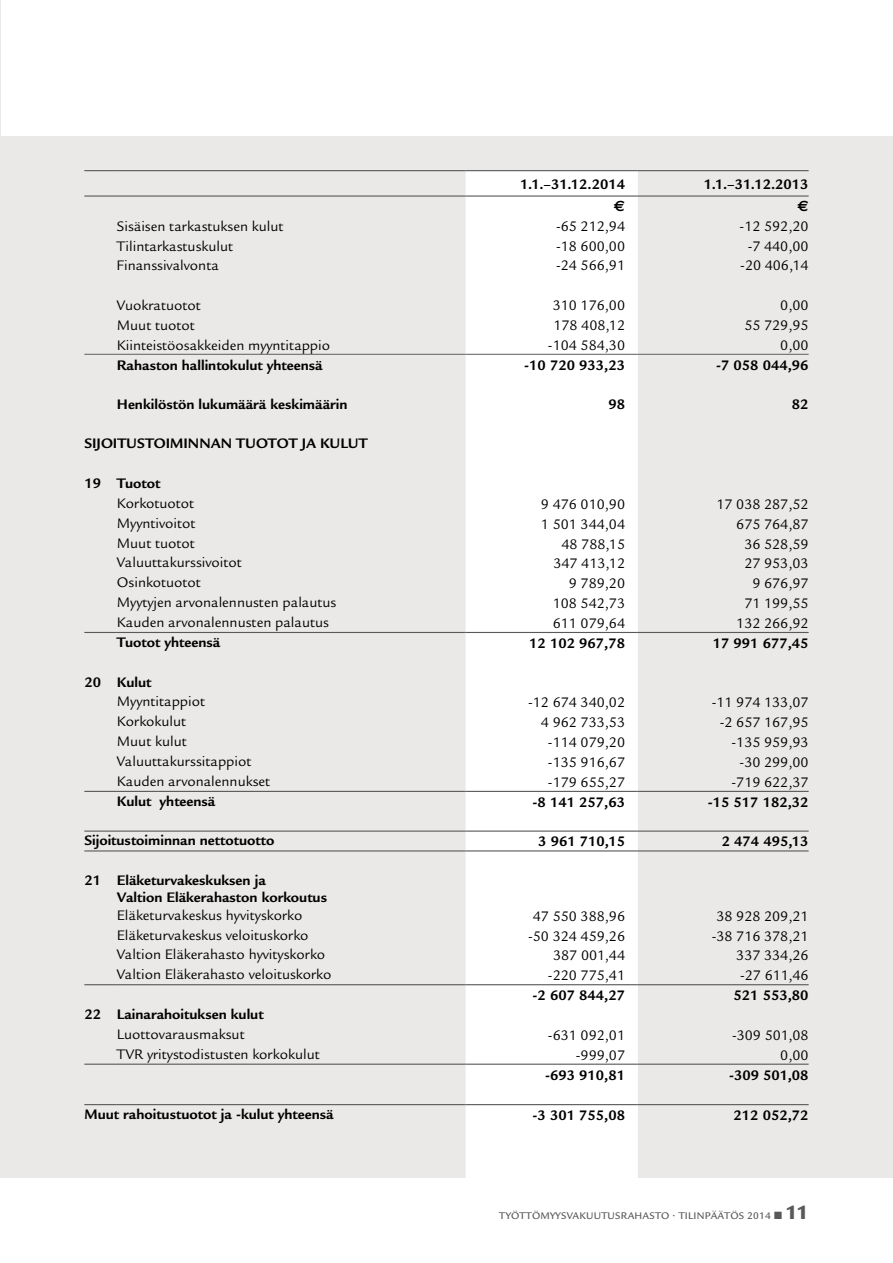
<style>
.page{position:relative;width:893px;height:1263px;background:#fff}
.page>*{position:absolute;margin:0;border:0;box-sizing:border-box;transform-origin:0 0}
.t1{font:15px "Legacy Sans";color:#000}
.t2{font:700 15px/16.5px "Legacy Sans";color:#000}
.t3{font:700 15px "Euro Sans";color:#000}
.t4{font:500 10.5px "Legacy Sans";letter-spacing:.025em;color:#58595b}
.s1{font-weight:900;font-size:21px}
</style>
<div class="page">
<div style="left:0;top:0;width:893px;height:1178px;background:#ebe9e7"></div>
<div style="left:1px;top:0;width:892px;height:135px;background:#fff"></div>
<div style="left:466px;top:171px;width:172px;height:1007px;background:#fff"></div>
<hr style="left:84px;top:170px;width:33px;height:1px;background:#58595b">
<hr style="left:117px;top:170px;width:349px;height:1px;background:#58595b">
<hr style="left:466px;top:170px;width:172px;height:1px;background:#58595b">
<hr style="left:466px;top:195px;width:172px;height:2px;background:#58595b">
<hr style="left:638px;top:170px;width:171px;height:1px;background:#58595b">
<hr style="left:638px;top:195px;width:171px;height:2px;background:#58595b">
<hr style="left:84px;top:195px;width:33px;height:2px;background:#58595b">
<hr style="left:117px;top:195px;width:349px;height:2px;background:#58595b">
<hr style="left:84px;top:632px;width:33px;height:1px;background:#58595b">
<hr style="left:117px;top:632px;width:349px;height:1px;background:#58595b">
<hr style="left:638px;top:632px;width:171px;height:1px;background:#58595b">
<hr style="left:466px;top:632px;width:172px;height:1px;background:#58595b">
<hr style="left:84px;top:791px;width:33px;height:1px;background:#58595b">
<hr style="left:117px;top:791px;width:349px;height:1px;background:#58595b">
<hr style="left:638px;top:791px;width:171px;height:1px;background:#58595b">
<hr style="left:466px;top:791px;width:172px;height:1px;background:#58595b">
<hr style="left:84px;top:1063px;width:33px;height:2px;background:#58595b">
<hr style="left:117px;top:1063px;width:349px;height:2px;background:#58595b">
<hr style="left:638px;top:1063px;width:171px;height:2px;background:#58595b">
<hr style="left:466px;top:1063px;width:172px;height:2px;background:#58595b">
<hr style="left:84px;top:354px;width:33px;height:1px;background:#6d6e71">
<hr style="left:117px;top:354px;width:349px;height:1px;background:#6d6e71">
<hr style="left:638px;top:354px;width:171px;height:1px;background:#6d6e71">
<hr style="left:466px;top:354px;width:172px;height:1px;background:#6d6e71">
<hr style="left:84px;top:830px;width:33px;height:2px;background:#58595b">
<hr style="left:117px;top:830px;width:349px;height:2px;background:#58595b">
<hr style="left:638px;top:830px;width:171px;height:2px;background:#58595b">
<hr style="left:84px;top:850px;width:33px;height:1px;background:#58595b">
<hr style="left:117px;top:850px;width:349px;height:1px;background:#58595b">
<hr style="left:638px;top:850px;width:171px;height:1px;background:#58595b">
<hr style="left:466px;top:830px;width:172px;height:2px;background:#58595b">
<hr style="left:466px;top:850px;width:172px;height:1px;background:#58595b">
<hr style="left:84px;top:984px;width:33px;height:1px;background:#58595b">
<hr style="left:117px;top:984px;width:349px;height:1px;background:#58595b">
<hr style="left:638px;top:984px;width:171px;height:1px;background:#58595b">
<hr style="left:466px;top:984px;width:172px;height:1px;background:#58595b">
<hr style="left:84px;top:1104px;width:33px;height:1px;background:#58595b">
<hr style="left:117px;top:1104px;width:349px;height:1px;background:#58595b">
<hr style="left:638px;top:1104px;width:171px;height:1px;background:#58595b">
<hr style="left:466px;top:1104px;width:172px;height:1px;background:#58595b">
<p class="t2" style="left:520px;top:176px;width:106px">1.1.–31.12.2014</p>
<p class="t2" style="left:704px;top:176px;width:106px">1.1.–31.12.2013</p>
<p class="t3" style="left:614px;top:197px;width:13px">€</p>
<p class="t3" style="left:797px;top:197px;width:13px">€</p>
<p class="t1" style="left:117px;top:217px;width:168px">Sisäisen tarkastuksen kulut</p>
<p class="t1" style="left:556px;top:217px;width:71px">-65 212,94</p>
<p class="t1" style="left:740px;top:217px;width:71px">-12 592,20</p>
<p class="t1" style="left:117px;top:237px;width:118px">Tilintarkastuskulut</p>
<p class="t1" style="left:556px;top:237px;width:71px">-18 600,00</p>
<p class="t1" style="left:748px;top:237px;width:62px">-7 440,00</p>
<p class="t1" style="left:117px;top:257px;width:104px">Finanssivalvonta</p>
<p class="t1" style="left:556px;top:257px;width:71px">-24 566,91</p>
<p class="t1" style="left:740px;top:257px;width:70px">-20 406,14</p>
<p class="t1" style="left:117px;top:297px;width:85px">Vuokratuotot</p>
<p class="t1" style="left:553px;top:297px;width:74px">310 176,00</p>
<p class="t1" style="left:780px;top:297px;width:30px">0,00</p>
<p class="t1" style="left:117px;top:317px;width:79px">Muut tuotot</p>
<p class="t1" style="left:553px;top:317px;width:73px">178 408,12</p>
<p class="t1" style="left:744px;top:317px;width:66px">55 729,95</p>
<p class="t1" style="left:117px;top:337px;width:215px">Kiinteistöosakkeiden myyntitappio</p>
<p class="t1" style="left:548px;top:337px;width:79px">-104 584,30</p>
<p class="t1" style="left:780px;top:337px;width:30px">0,00</p>
<p class="t2" style="left:117px;top:357px;width:207px">Rahaston hallintokulut yhteensä</p>
<p class="t2" style="left:524px;top:357px;width:102px">-10 720 933,23</p>
<p class="t2" style="left:716px;top:357px;width:94px">-7 058 044,96</p>
<p class="t2" style="left:117px;top:397px;width:232px">Henkilöstön lukumäärä keskimäärin</p>
<p class="t2" style="left:608px;top:397px;width:18px">98</p>
<p class="t2" style="left:792px;top:397px;width:18px">82</p>
<p class="t2" style="left:84px;top:435px;width:285px">SIJOITUSTOIMINNAN TUOTOT JA KULUT</p>
<p class="t2" style="left:84px;top:475px;width:78px">19 Tuotot</p>
<p class="t1" style="left:117px;top:495px;width:79px">Korkotuotot</p>
<p class="t1" style="left:541px;top:496px;width:86px">9 476 010,90</p>
<p class="t1" style="left:716px;top:496px;width:94px">17 038 287,52</p>
<p class="t1" style="left:117px;top:514px;width:80px">Myyntivoitot</p>
<p class="t1" style="left:541px;top:515px;width:86px">1 501 344,04</p>
<p class="t1" style="left:736px;top:515px;width:74px">675 764,87</p>
<p class="t1" style="left:117px;top:534px;width:79px">Muut tuotot</p>
<p class="t1" style="left:561px;top:535px;width:65px">48 788,15</p>
<p class="t1" style="left:744px;top:535px;width:66px">36 528,59</p>
<p class="t1" style="left:117px;top:554px;width:126px">Valuuttakurssivoitot</p>
<p class="t1" style="left:553px;top:555px;width:73px">347 413,12</p>
<p class="t1" style="left:744px;top:555px;width:66px">27 953,03</p>
<p class="t1" style="left:117px;top:574px;width:86px">Osinkotuotot</p>
<p class="t1" style="left:569px;top:575px;width:58px">9 789,20</p>
<p class="t1" style="left:752px;top:575px;width:58px">9 676,97</p>
<p class="t1" style="left:117px;top:594px;width:221px">Myytyjen arvonalennusten palautus</p>
<p class="t1" style="left:553px;top:595px;width:74px">108 542,73</p>
<p class="t1" style="left:744px;top:595px;width:66px">71 199,55</p>
<p class="t1" style="left:117px;top:614px;width:214px">Kauden arvonalennusten palautus</p>
<p class="t1" style="left:553px;top:615px;width:74px">611 079,64</p>
<p class="t1" style="left:736px;top:615px;width:74px">132 266,92</p>
<p class="t2" style="left:117px;top:634px;width:105px">Tuotot yhteensä</p>
<p class="t2" style="left:529px;top:635px;width:97px">12 102 967,78</p>
<p class="t2" style="left:713px;top:635px;width:97px">17 991 677,45</p>
<p class="t2" style="left:84px;top:674px;width:69px">20 Kulut</p>
<p class="t1" style="left:117px;top:693px;width:90px">Myyntitappiot</p>
<p class="t1" style="left:528px;top:694px;width:98px">-12 674 340,02</p>
<p class="t1" style="left:712px;top:694px;width:98px">-11 974 133,07</p>
<p class="t1" style="left:117px;top:713px;width:71px">Korkokulut</p>
<p class="t1" style="left:541px;top:714px;width:86px">4 962 733,53</p>
<p class="t1" style="left:720px;top:714px;width:90px">-2 657 167,95</p>
<p class="t1" style="left:117px;top:733px;width:71px">Muut kulut</p>
<p class="t1" style="left:548px;top:734px;width:79px">-114 079,20</p>
<p class="t1" style="left:731px;top:734px;width:79px">-135 959,93</p>
<p class="t1" style="left:117px;top:753px;width:136px">Valuuttakurssitappiot</p>
<p class="t1" style="left:548px;top:754px;width:79px">-135 916,67</p>
<p class="t1" style="left:740px;top:754px;width:71px">-30 299,00</p>
<p class="t1" style="left:117px;top:773px;width:155px">Kauden arvonalennukset</p>
<p class="t1" style="left:548px;top:774px;width:79px">-179 655,27</p>
<p class="t1" style="left:731px;top:774px;width:79px">-719 622,37</p>
<p class="t2" style="left:117px;top:793px;width:100px">Kulut yhteensä</p>
<p class="t2" style="left:533px;top:794px;width:94px">-8 141 257,63</p>
<p class="t2" style="left:708px;top:794px;width:102px">-15 517 182,32</p>
<p class="t2" style="left:84px;top:832px;width:192px">Sijoitustoiminnan nettotuotto</p>
<p class="t2" style="left:538px;top:833px;width:88px">3 961 710,15</p>
<p class="t2" style="left:722px;top:833px;width:88px">2 474 495,13</p>
<p class="t2" style="left:117px;top:872px;width:212px;text-indent:-33px">21 Eläketurvakeskuksen ja<br>Valtion Eläkerahaston korkoutus</p>
<p class="t1" style="left:117px;top:906px;width:187px">Eläketurvakeskus hyvityskorko</p>
<p class="t1" style="left:533px;top:907px;width:94px">47 550 388,96</p>
<p class="t1" style="left:716px;top:907px;width:94px">38 928 209,21</p>
<p class="t1" style="left:117px;top:926px;width:193px">Eläketurvakeskus veloituskorko</p>
<p class="t1" style="left:528px;top:927px;width:98px">-50 324 459,26</p>
<p class="t1" style="left:712px;top:927px;width:98px">-38 716 378,21</p>
<p class="t1" style="left:117px;top:946px;width:210px">Valtion Eläkerahasto hyvityskorko</p>
<p class="t1" style="left:553px;top:947px;width:73px">387 001,44</p>
<p class="t1" style="left:736px;top:947px;width:74px">337 334,26</p>
<p class="t1" style="left:117px;top:966px;width:216px">Valtion Eläkerahasto veloituskorko</p>
<p class="t1" style="left:548px;top:967px;width:79px">-220 775,41</p>
<p class="t1" style="left:740px;top:967px;width:70px">-27 611,46</p>
<p class="t2" style="left:533px;top:987px;width:94px">-2 607 844,27</p>
<p class="t2" style="left:734px;top:987px;width:77px">521 553,80</p>
<p class="t2" style="left:84px;top:1006px;width:181px">22 Lainarahoituksen kulut</p>
<p class="t1" style="left:117px;top:1026px;width:129px">Luottovarausmaksut</p>
<p class="t1" style="left:548px;top:1026px;width:79px">-631 092,01</p>
<p class="t1" style="left:732px;top:1026px;width:78px">-309 501,08</p>
<p class="t1" style="left:117px;top:1045px;width:204px">TVR yritystodistusten korkokulut</p>
<p class="t1" style="left:576px;top:1046px;width:51px">-999,07</p>
<p class="t1" style="left:780px;top:1046px;width:30px">0,00</p>
<p class="t2" style="left:545px;top:1067px;width:82px">-693 910,81</p>
<p class="t2" style="left:729px;top:1067px;width:81px">-309 501,08</p>
<p class="t2" style="left:84px;top:1106px;width:251px">Muut rahoitustuotot ja -kulut yhteensä</p>
<p class="t2" style="left:533px;top:1107px;width:94px">-3 301 755,08</p>
<p class="t2" style="left:734px;top:1107px;width:77px">212 052,72</p>
<p class="t4" style="left:499px;top:1209px;width:310px">TYÖTTÖMYYSVAKUUTUSRAHASTO • TILINPÄÄTÖS 2014 ■ <span class="s1">11</span></p>
</div>
